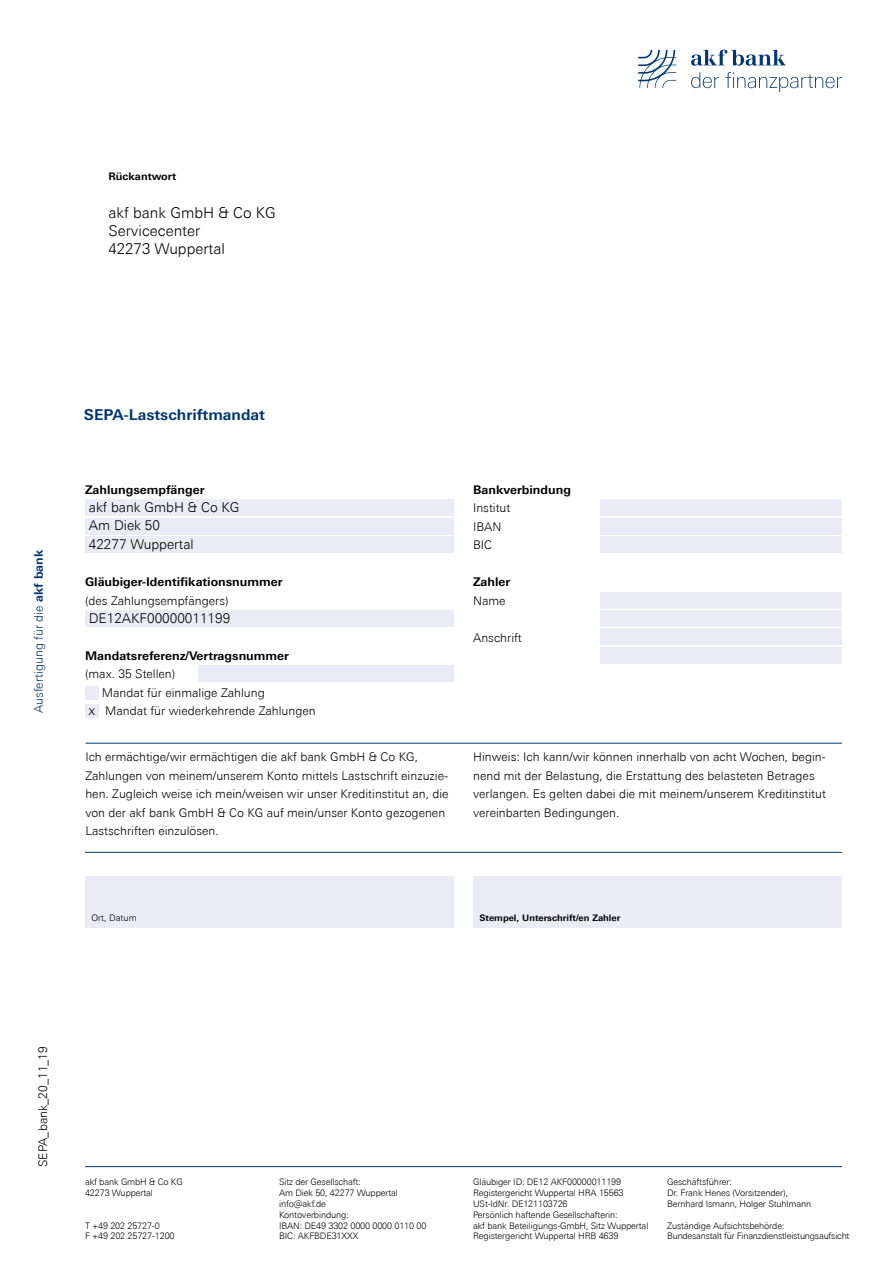
<style>
.page{position:relative;width:893px;height:1263px;background:#fff}
.page>*{position:absolute;margin:0;border:0;box-sizing:border-box;transform-origin:0 0}
.t1{font:300 15px/18px "Univers Next Pro";color:#000}
.t2{font:700 15px "Univers Next Pro";color:#003671}
.t3{font:300 13.5px/18.5px "Univers Next Pro";color:#000}
.t4{font:300 12px/18.5px "Univers Next Pro";color:#000}
.t5{font:700 12px "Univers Next Pro";color:#000}
.t6{font:300 12px "Univers Next Pro";color:#003671}
.t7{font:700 10.5px "Univers Next Pro";color:#000}
.t8{font:300 9px/10.8px "Univers Next Pro";letter-spacing:-.015em;color:#000}
.t9{font:700 9px "Univers Next Pro";color:#000}
.s1{font-weight:700}
.s2{font-size:13.5px}
</style>
<div class="page">
<hr style="left:85px;top:1166px;width:757px;height:1px;background:#003671">
<hr style="left:85px;top:852px;width:757px;height:1px;background:#003671">
<div style="left:85px;top:499px;width:369px;height:17px;background:#eaebf4"></div>
<div style="left:85px;top:518px;width:369px;height:16px;background:#eaebf4"></div>
<div style="left:85px;top:536px;width:369px;height:17px;background:#eaebf4"></div>
<div style="left:85px;top:610px;width:369px;height:17px;background:#eaebf4"></div>
<div style="left:199px;top:665px;width:255px;height:17px;background:#eaebf4"></div>
<div style="left:85px;top:686px;width:13px;height:13px;background:#eaebf4"></div>
<div style="left:85px;top:704px;width:13px;height:13px;background:#eaebf4"></div>
<div style="left:601px;top:499px;width:241px;height:17px;background:#eaebf4"></div>
<div style="left:601px;top:518px;width:241px;height:16px;background:#eaebf4"></div>
<div style="left:601px;top:536px;width:241px;height:17px;background:#eaebf4"></div>
<div style="left:601px;top:592px;width:241px;height:16px;background:#eaebf4"></div>
<div style="left:601px;top:610px;width:241px;height:17px;background:#eaebf4"></div>
<div style="left:601px;top:629px;width:241px;height:16px;background:#eaebf4"></div>
<div style="left:601px;top:647px;width:241px;height:17px;background:#eaebf4"></div>
<hr style="left:86px;top:743px;width:756px;height:1px;background:#003671">
<svg style="left:691px;top:72px;width:28px;height:16px"></svg>
<svg style="left:725px;top:72px;width:117px;height:20px"></svg>
<svg style="left:638px;top:50px;width:38px;height:38px"></svg>
<svg style="left:691px;top:50px;width:95px;height:16px"></svg>
<div style="left:85px;top:876px;width:369px;height:51px;background:#eaebf4"></div>
<div style="left:473px;top:876px;width:368px;height:51px;background:#eaebf4"></div>
<p class="t7" style="left:108px;top:170px;width:69px">Rückantwort</p>
<p class="t1" style="left:108px;top:204px;width:169px">akf bank GmbH &amp; Co KG<br>Servicecenter<br>42273 Wuppertal</p>
<p class="t6" style="left:32px;top:713px;width:165px;rotate:-90deg">Ausfertigung für die <span class="s1">akf bank</span></p>
<p class="t2" style="left:84px;top:406px;width:183px">SEPA-Lastschriftmandat</p>
<p class="t5" style="left:85px;top:482px;width:121px">Zahlungsempfänger</p>
<p class="t3" style="left:89px;top:498px;width:152px">akf bank GmbH &amp; Co KG<br>Am Diek 50<br>42277 Wuppertal</p>
<p class="t5" style="left:85px;top:575px;width:199px">Gläubiger-Identifikationsnummer</p>
<p class="t4" style="left:85px;top:591px;width:145px">(des Zahlungsempfängers)</p>
<p class="t3" style="left:89px;top:608px;width:143px">DE12AKF00000011199</p>
<p class="t5" style="left:85px;top:648px;width:205px">Mandatsreferenz/Vertragsnummer</p>
<p class="t4" style="left:85px;top:665px;width:92px">(max. 35 Stellen)</p>
<p class="t4" style="left:102px;top:683px;width:164px">Mandat für einmalige Zahlung</p>
<p class="t4" style="left:88px;top:702px;width:229px"><span class="s2">x</span> Mandat für wiederkehrende Zahlungen</p>
<p class="t5" style="left:473px;top:482px;width:99px">Bankverbindung</p>
<p class="t4" style="left:473px;top:499px;width:39px">Institut<br>IBAN<br>BIC</p>
<p class="t5" style="left:473px;top:575px;width:39px">Zahler</p>
<p class="t4" style="left:473px;top:591px;width:34px">Name</p>
<p class="t4" style="left:473px;top:628px;width:50px">Anschrift</p>
<p class="t4" style="left:85px;top:748px;width:365px">Ich ermächtige/wir ermächtigen die akf bank GmbH &amp; Co KG, Zahlungen von meinem/unserem Konto mittels Lastschrift einzuzie&shy;hen. Zugleich weise ich mein/weisen wir unser Kreditinstitut an, die von der akf bank GmbH &amp; Co KG auf mein/unser Konto gezogenen Lastschriften einzulösen.</p>
<p class="t4" style="left:473px;top:748px;width:354px">Hinweis: Ich kann/wir können innerhalb von acht Wochen, begin&shy;nend mit der Belastung, die Erstattung des belasteten Betrages verlangen. Es gelten dabei die mit meinem/unserem Kreditinstitut vereinbarten Bedingungen.</p>
<p class="t8" style="left:91px;top:912px;width:47px">Ort, Datum</p>
<p class="t9" style="left:479px;top:912px;width:142px">Stempel, Unterschrift/en Zahler</p>
<p class="t4" style="left:33px;top:1167px;width:122px;rotate:-90deg">SEPA_bank_20_11_19</p>
<p class="t8" style="left:85px;top:1177px;width:99px">akf bank GmbH &amp; Co KG<br>42273 Wuppertal</p>
<p class="t8" style="left:85px;top:1220px;width:91px">T +49 202 25727-0<br>F +49 202 25727-1200</p>
<p class="t8" style="left:279px;top:1177px;width:149px">Sitz der Gesellschaft:<br>Am Diek 50, 42277 Wuppertal info@akf.de<br>Kontoverbindung:<br>IBAN: DE49 3302 0000 0000 0110 00<br>BIC: AKFBDE31XXX</p>
<p class="t8" style="left:667px;top:1177px;width:146px">Geschäftsführer:<br>Dr. Frank Henes (Vorsitzender),<br>Bernhard Ismann, Holger Stuhlmann</p>
<p class="t8" style="left:473px;top:1177px;width:177px">Gläubiger ID: DE12 AKF00000011199<br>Registergericht Wuppertal HRA 15563<br>USt-IdNr. DE121103726<br>Persönlich haftende Gesellschafterin:<br>akf bank Beteiligungs-GmbH, Sitz Wuppertal Registergericht Wuppertal HRB 4639</p>
<p class="t8" style="left:667px;top:1220px;width:184px">Zuständige Aufsichtsbehörde:<br>Bundesanstalt für Finanzdienstleistungsaufsicht</p>
</div>
